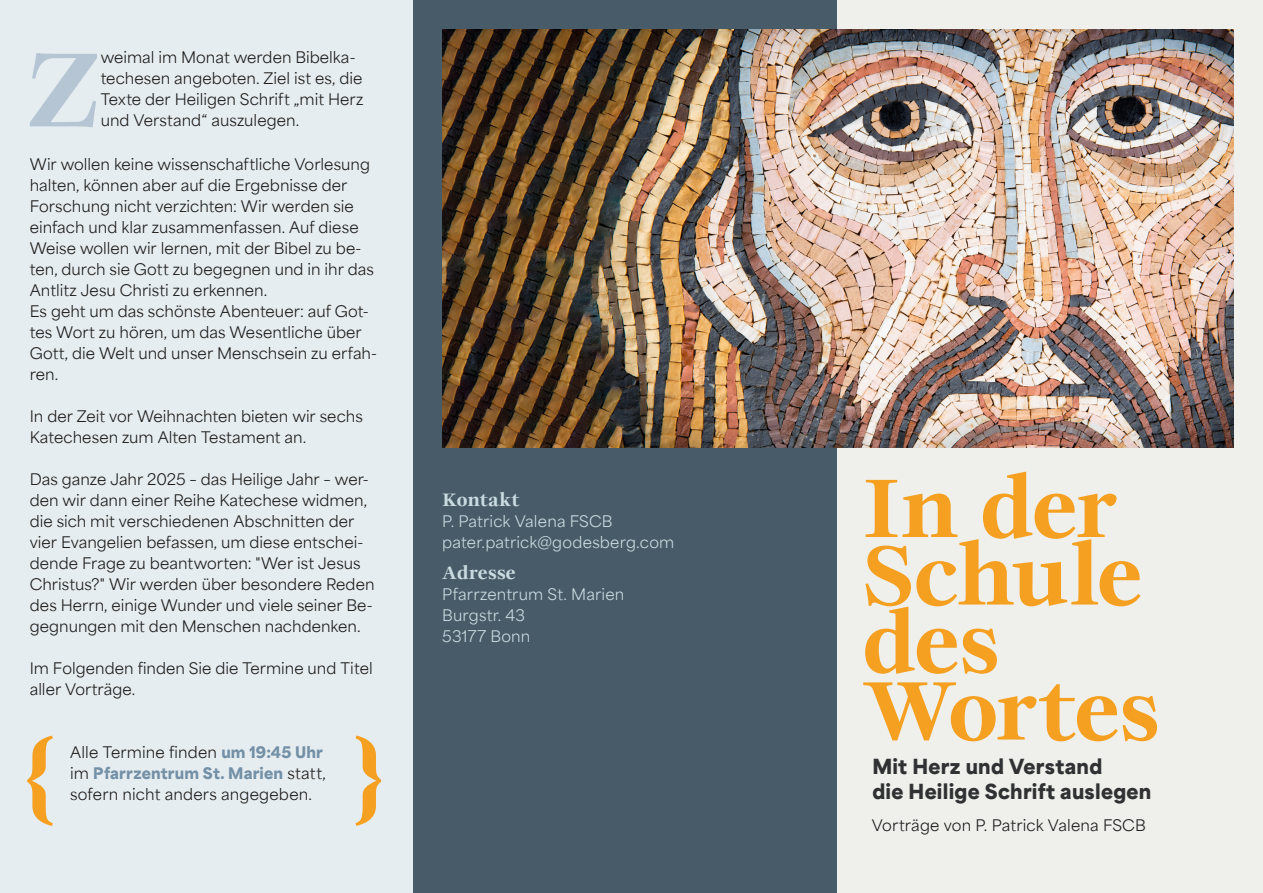
<style>
.page{position:relative;width:1263px;height:893px;background:#fff}
.page>*{position:absolute;margin:0;border:0;box-sizing:border-box;transform-origin:0 0}
.t1{font:900 114.15px "Joly Headline";color:#b5c5d4}
.t2{font:900 90px/67.5px "Joly Headline";letter-spacing:-.025em;color:#f6a021}
.t3{font:100 19.5px "Area Variable";letter-spacing:.015em;color:#303132}
.t4{font:900 19.5px "Joly Headline";letter-spacing:.005em;color:#cadbe1}
.t5{font:100 15px/21px "Area Variable";letter-spacing:.005em;color:#1d1d1b}
.t6{font:100 15px/21px "Area Variable";letter-spacing:.01em;color:#cadbe1}
.s1{color:#7390a6}
</style>
<div class="page">
<div style="left:412px;top:0;width:426px;height:893px;background:#475b68"></div>
<div style="left:0;top:0;width:412px;height:893px;background:#e6edf1"></div>
<div style="left:838px;top:0;width:425px;height:893px;background:#eff0ec"></div>
<img style="left:442px;top:30px;width:791px;height:418px">
<h1 class="t1" style="left:27px;top:-1px;width:75px">Z</h1>
<p class="t5" style="left:101px;top:45px;width:264px">weimal im Monat werden Bibelka&shy;techesen angeboten. Ziel ist es, die Texte der Heiligen Schrift „mit Herz und Verstand“ auszulegen.</p>
<p class="t5" style="left:30px;top:151px;width:349px">Wir wollen keine wissenschaftliche Vorlesung halten, können aber auf die Ergebnisse der Forschung nicht verzichten: Wir werden sie einfach und klar zusammenfassen. Auf diese Weise wollen wir lernen, mit der Bibel zu be&shy;ten, durch sie Gott zu begegnen und in ihr das Antlitz Jesu Christi zu erkennen.<br>Es geht um das schönste Abenteuer: auf Got&shy;tes Wort zu hören, um das Wesentliche über Gott, die Welt und unser Menschsein zu erfah&shy;ren.</p>
<p class="t5" style="left:30px;top:403px;width:335px">In der Zeit vor Weihnachten bieten wir sechs<br>Katechesen zum Alten Testament an.</p>
<p class="t5" style="left:30px;top:466px;width:346px">Das ganze Jahr 2025 – das Heilige Jahr – wer&shy;den wir dann einer Reihe Katechese widmen, die sich mit verschiedenen Abschnitten der vier Evangelien befassen, um diese entschei&shy;dende Frage zu beantworten: "Wer ist Jesus Christus?" Wir werden über besondere Reden des Herrn, einige Wunder und viele seiner Be&shy;gegnungen mit den Menschen nachdenken.</p>
<p class="t5" style="left:30px;top:655px;width:344px">Im Folgenden finden Sie die Termine und Titel aller Vorträge.</p>
<h2 class="t2" style="left:22px;top:736px;width:34px">{</h2>
<h2 class="t2" style="left:354px;top:736px;width:34px">}</h2>
<p class="t5" style="left:70px;top:739px;width:257px">Alle Termine finden <span class="s1">um 19:45 Uhr </span>im <span class="s1">Pfarrzentrum St. Marien</span> statt, sofern nicht anders angegeben.</p>
<h3 class="t4" style="left:442px;top:484px;width:79px">Kontakt</h3>
<p class="t6" style="left:442px;top:508px;width:234px">P. Patrick Valena FSCB pater.patrick@godesberg.com</p>
<h3 class="t4" style="left:442px;top:557px;width:75px">Adresse</h3>
<p class="t6" style="left:442px;top:582px;width:184px">Pfarrzentrum St. Marien<br>Burgstr. 43<br>53177 Bonn</p>
<h2 class="t2" style="left:863px;top:468px;width:299px">In der<br>Schule des<br>Wortes</h2>
<h3 class="t3" style="left:872px;top:749px;width:232px">Mit Herz und Verstand</h3>
<h3 class="t3" style="left:872px;top:775px;width:281px">die Heilige Schrift auslegen</h3>
<p class="t5" style="left:872px;top:813px;width:275px">Vorträge von P. Patrick Valena FSCB</p>
</div>
